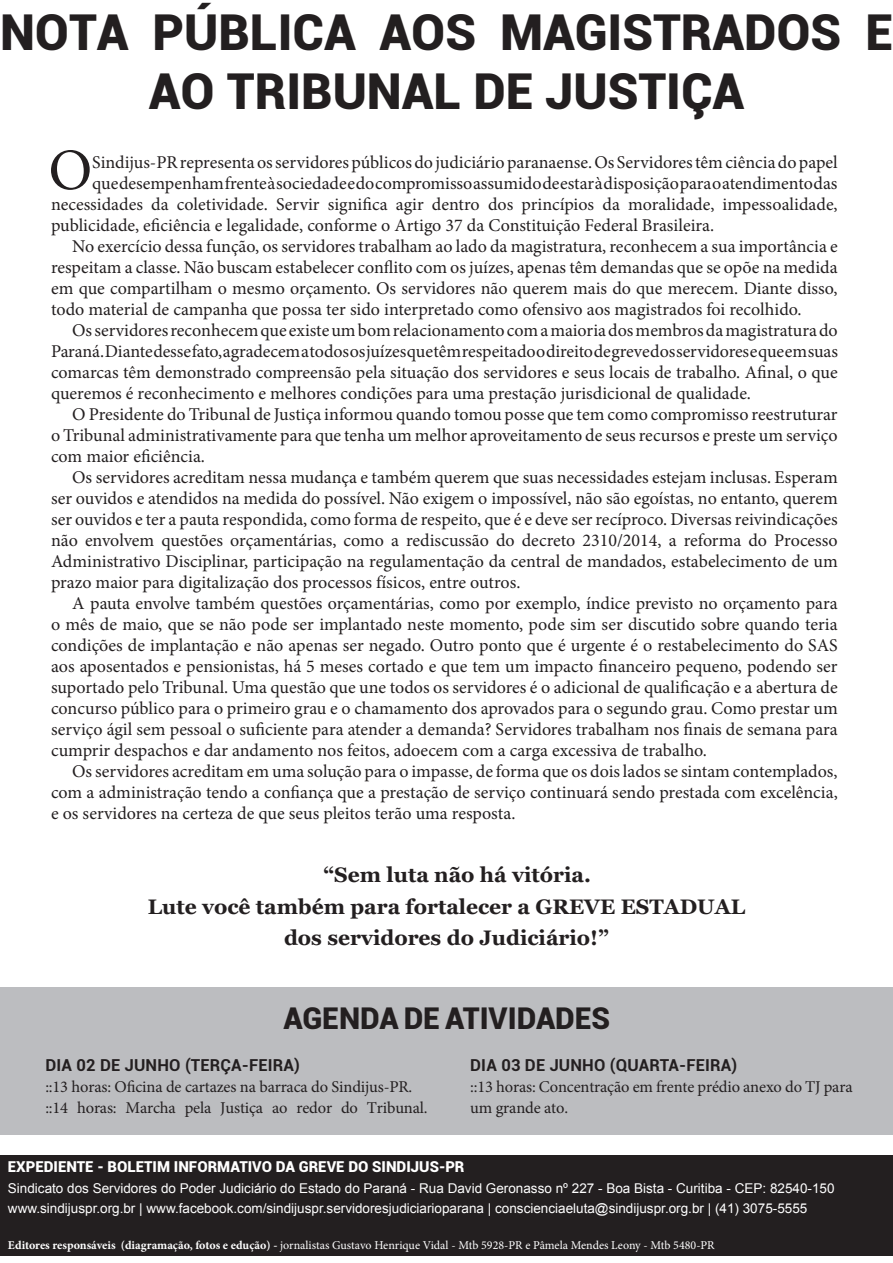
<style>
.page{position:relative;width:893px;height:1263px;background:#fff}
.page>*{position:absolute;margin:0;border:0;box-sizing:border-box;transform-origin:0 0}
.texto_jornal{font:58.65px "Minion Pro";color:#231f20}
.Título_grande{font:900 49.5px/59.4px "Roboto";color:#231f20;text-align:center}
.Título_grande-2{font:900 30px "Roboto";color:#231f20}
.texto_jornal-2{font:700 21px "Vani";color:#231f20}
.texto_jornal-3{font:18px/21px "Minion Pro";color:#231f20;text-align:justify}
.texto_jornal-4{font:16.5px/21px "Minion Pro";letter-spacing:-.01em;color:#231f20}
.texto_jornal-5{font:700 16.5px "Roboto";letter-spacing:.01em;color:#231f20}
.texto_jornal-6{font:900 15px "Roboto";color:#fff}
.texto_jornal-7{font:13.5px "Arial";color:#fff}
.texto_jornal-8{font:12px "Minion Pro";color:#fff}
.s1{font-weight:700}
</style>
<div class="page">
<div style="left:0;top:1155px;width:893px;height:100px;background:#231f20"></div>
<div style="left:0;top:987px;width:893px;height:147px;background:#bcbdc0"></div>
<p class="Título_grande" style="left:0;top:0;width:894px">NOTA PÚBLICA AOS MAGISTRADOS E<br>AO TRIBUNAL DE JUSTIÇA</p>
<p class="texto_jornal" style="left:48px;top:131px;width:45px">O</p>
<p class="texto_jornal-3" style="left:92px;top:152px;width:747px">Sindijus-PR representa os servidores públicos do judiciário paranaense. Os Servidores têm ciência do papel</p>
<p class="texto_jornal-3" style="left:92px;top:173px;width:747px">que desempenham frente à sociedade e do compromisso assumido de estar à disposição para o atendimento das</p>
<p class="texto_jornal-3" style="left:51px;top:194px;width:788px">necessidades da coletividade. Servir significa agir dentro dos princípios da moralidade, impessoalidade,</p>
<p class="texto_jornal-3" style="left:51px;top:215px;width:665px">publicidade, eficiência e legalidade, conforme o Artigo 37 da Constituição Federal Brasileira.</p>
<p class="texto_jornal-3" style="left:51px;top:236px;width:788px;text-indent:21px">No exercício dessa função, os servidores trabalham ao lado da magistratura, reconhecem a sua importância e respeitam a classe. Não buscam estabelecer conflito com os juízes, apenas têm demandas que se opõe na medida em que compartilham o mesmo orçamento. Os servidores não querem mais do que merecem. Diante disso, todo material de campanha que possa ter sido interpretado como ofensivo aos magistrados foi recolhido.</p>
<p class="texto_jornal-3" style="left:51px;top:320px;width:788px;text-indent:21px">Os servidores reconhecem que existe um bom relacionamento com a maioria dos membros da magistratura do Paraná. Diante desse fato, agradecem a todos os juízes que têm respeitado o direito de greve dos servidores e que em suas comarcas têm demonstrado compreensão pela situação dos servidores e seus locais de trabalho. Afinal, o que queremos é reconhecimento e melhores condições para uma prestação jurisdicional de qualidade.</p>
<p class="texto_jornal-3" style="left:51px;top:404px;width:788px;text-indent:21px">O Presidente do Tribunal de Justiça informou quando tomou posse que tem como compromisso reestruturar o Tribunal administrativamente para que tenha um melhor aproveitamento de seus recursos e preste um serviço com maior eficiência.</p>
<p class="texto_jornal-3" style="left:51px;top:467px;width:788px;text-indent:21px">Os servidores acreditam nessa mudança e também querem que suas necessidades estejam inclusas. Esperam ser ouvidos e atendidos na medida do possível. Não exigem o impossível, não são egoístas, no entanto, querem ser ouvidos e ter a pauta respondida, como forma de respeito, que é e deve ser recíproco. Diversas reivindicações não envolvem questões orçamentárias, como a rediscussão do decreto 2310/2014, a reforma do Processo Administrativo Disciplinar, participação na regulamentação da central de mandados, estabelecimento de um prazo maior para digitalização dos processos físicos, entre outros.</p>
<p class="texto_jornal-3" style="left:51px;top:593px;width:788px;text-indent:21px">A pauta envolve também questões orçamentárias, como por exemplo, índice previsto no orçamento para o mês de maio, que se não pode ser implantado neste momento, pode sim ser discutido sobre quando teria condições de implantação e não apenas ser negado. Outro ponto que é urgente é o restabelecimento do SAS aos aposentados e pensionistas, há 5 meses cortado e que tem um impacto financeiro pequeno, podendo ser suportado pelo Tribunal. Uma questão que une todos os servidores é o adicional de qualificação e a abertura de concurso público para o primeiro grau e o chamamento dos aprovados para o segundo grau. Como prestar um serviço ágil sem pessoal o suficiente para atender a demanda? Servidores trabalham nos finais de semana para cumprir despachos e dar andamento nos feitos, adoecem com a carga excessiva de trabalho.</p>
<p class="texto_jornal-3" style="left:51px;top:761px;width:788px;text-indent:21px">Os servidores acreditam em uma solução para o impasse, de forma que os dois lados se sintam contemplados, com a administração tendo a confiança que a prestação de serviço continuará sendo prestada com excelência, e os servidores na certeza de que seus pleitos terão uma resposta.</p>
<p class="texto_jornal-2" style="left:323px;top:862px;width:269px">“Sem luta não há vitória.</p>
<p class="texto_jornal-2" style="left:148px;top:894px;width:599px">Lute você também para fortalecer a GREVE ESTADUAL</p>
<p class="texto_jornal-2" style="left:284px;top:925px;width:327px">dos servidores do Judiciário!”</p>
<p class="Título_grande-2" style="left:283px;top:997px;width:328px">AGENDA DE ATIVIDADES</p>
<p class="texto_jornal-5" style="left:45px;top:1053px;width:256px">DIA 02 DE JUNHO (TERÇA-FEIRA)</p>
<p class="texto_jornal-4" style="left:45px;top:1076px;width:369px">::13 horas: Oficina de cartazes na barraca do Sindijus-PR.</p>
<p class="texto_jornal-4" style="left:45px;top:1097px;width:384px">::14 horas: Marcha pela Justiça ao redor do Tribunal.</p>
<p class="texto_jornal-5" style="left:470px;top:1053px;width:269px">DIA 03 DE JUNHO (QUARTA-FEIRA)</p>
<p class="texto_jornal-4" style="left:470px;top:1076px;width:384px">::13 horas: Concentração em frente prédio anexo do TJ para um grande ato.</p>
<p class="texto_jornal-6" style="left:8px;top:1156px;width:458px">EXPEDIENTE - BOLETIM INFORMATIVO DA GREVE DO SINDIJUS-PR</p>
<p class="texto_jornal-7" style="left:8px;top:1179px;width:828px">Sindicato dos Servidores do Poder Judiciário do Estado do Paraná - Rua David Geronasso nº 227 - Boa Bista - Curitiba - CEP: 82540-150</p>
<p class="texto_jornal-7" style="left:8px;top:1199px;width:801px">www.sindijuspr.org.br | www.facebook.com/sindijuspr.servidoresjudiciarioparana | conscienciaeluta@sindijuspr.org.br | (41) 3075-5555</p>
<p class="texto_jornal-8" style="left:8px;top:1237px;width:708px"><span class="s1">Editores responsáveis (diagramação, fotos e edução) -</span> jornalistas Gustavo Henrique Vidal - Mtb 5928-PR e Pâmela Mendes Leony - Mtb 5480-PR</p>
</div>
